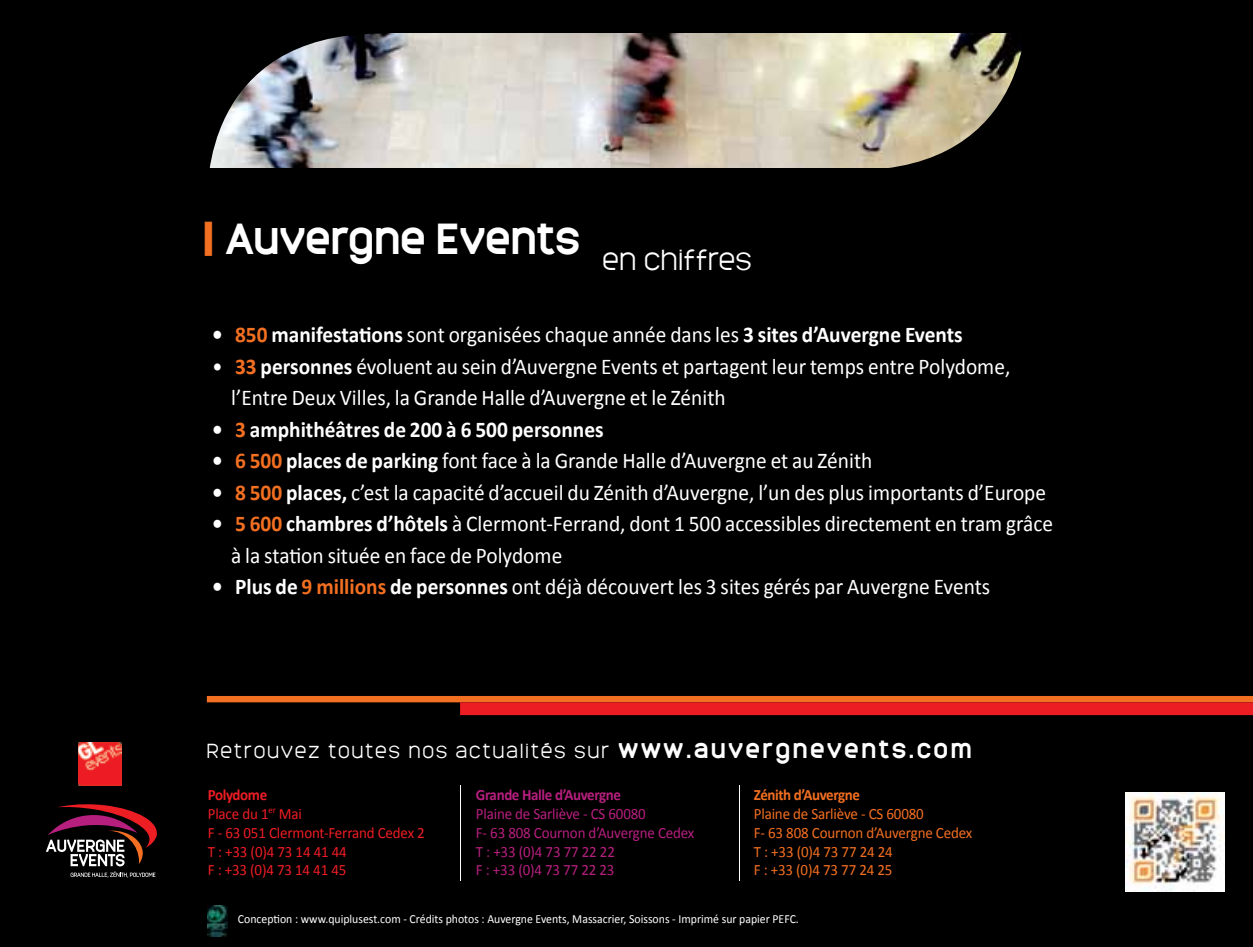
<style>
.page{position:relative;width:1253px;height:947px;background:#fff}
.page>*{position:absolute;margin:0;border:0;box-sizing:border-box;transform-origin:0 0}
.t1{font:700 40.5px "Monark";letter-spacing:.01em;color:#fff}
.t2{font:22.5px/31.5px "Calibri";color:#fff;scale:.95 1}
.t3{font:700 22.5px "Calibri";color:#fff;scale:.95 1}
.t4{font:300 18.9px "Monark";letter-spacing:.12em;color:#fff}
.t5{font:15.75px/18.9px "Calibri";letter-spacing:-.01em;color:#b61f7e;scale:.95 1}
.t6{font:15.75px/18.9px "Calibri";letter-spacing:-.01em;color:#f36f21;scale:.95 1}
.t7{font:15.75px/18.9px "Calibri";letter-spacing:-.01em;color:#ed1d24;scale:.95 1}
.t8{font:700 15.75px "Calibri";letter-spacing:-.025em;color:#b61f7e;scale:.95 1}
.t9{font:700 15.75px "Calibri";letter-spacing:-.025em;color:#f36f21;scale:.95 1}
.t10{font:12.38px "Calibri";color:#fff;scale:.95 1}
.s1{font-weight:900;color:#f36f21}
.s2{color:#f36f21}
.s3{font-weight:400}
.s4{font-weight:700;color:#f36f21}
.s5{font-weight:700}
.s6{font-weight:700;font-size:23.18px}
</style>
<div class="page">
<div style="left:0;top:0;width:1253px;height:946px;background:#000"></div>
<svg style="left:207px;top:696px;width:1046px;height:18px;background:#c7341c"></svg>
<hr style="left:460px;top:784px;width:1px;height:96px;background:#fff">
<hr style="left:739px;top:784px;width:1px;height:96px;background:#fff">
<img style="left:381px;top:34px;width:472px;height:134px">
<img style="left:209px;top:33px;width:172px;height:135px">
<img style="left:853px;top:33px;width:169px;height:135px">
<img style="left:78px;top:742px;width:44px;height:43px">
<img style="left:208px;top:905px;width:19px;height:30px">
<svg style="left:46px;top:804px;width:111px;height:73px"></svg>
<img style="left:1125px;top:792px;width:99px;height:98px">
<h1 class="t1" style="left:202px;top:209px;width:551px"><span class="s1">|</span> Auvergne Events <sub>en</sub> <sub>chiffres</sub></h1>
<p class="t3" style="left:212px;top:320px;width:792px">• <span class="s2">850</span> manifestations <span class="s3">sont organisées chaque année dans les</span> 3 sites d’Auvergne Events</p>
<p class="t2" style="left:231px;top:350px;width:821px;text-indent:-19px">• <span class="s4">33</span> <span class="s5">personnes</span> évoluent au sein d’Auvergne Events et partagent leur temps entre Polydome, l’Entre Deux Villes, la Grande Halle d’Auvergne et le Zénith</p>
<p class="t3" style="left:212px;top:415px;width:414px">• <span class="s2">3</span> amphithéâtres de 200 à 6 500 personnes</p>
<p class="t2" style="left:212px;top:445px;width:696px"><span class="s5">•</span> <span class="s4">6 500</span> <span class="s5">places de parking</span> font face à la Grande Halle d’Auvergne et au Zénith</p>
<p class="t2" style="left:212px;top:476px;width:879px"><span class="s5">•</span> <span class="s4">8 500</span> <span class="s5">places,</span> c’est la capacité d’accueil du Zénith d’Auvergne, l’un des plus importants d’Europe</p>
<p class="t2" style="left:231px;top:508px;width:867px;text-indent:-19px"><span class="s5">•</span> <span class="s4">5 600</span> <span class="s5">chambres d’hôtels</span> à Clermont-Ferrand, dont 1 500 accessibles directement en tram grâce à la station située en face de Polydome</p>
<p class="t2" style="left:212px;top:571px;width:820px"><span class="s5">• Plus de</span> <span class="s4">9 millions</span> <span class="s5">de personnes</span> ont déjà découvert les 3 sites gérés par Auvergne Events</p>
<p class="t4" style="left:207px;top:737px;width:766px">Retrouvez toutes nos actualités sur <span class="s6">www.auvergnevents.com</span></p>
<p class="t7" style="left:208px;top:784px;width:230px"><span class="s5">Polydome<br></span>Place du 1<sup>er</sup> Mai<br>F - 63 051 Clermont-Ferrand Cedex 2<br>T : +33 (0)4 73 14 41 44<br>F : +33 (0)4 73 14 41 45</p>
<p class="t8" style="left:476px;top:784px;width:154px">Grande Halle d’Auvergne</p>
<p class="t5" style="left:476px;top:803px;width:231px">Plaine de Sarliève - CS 60080<br>F- 63 808 Cournon d’Auvergne Cedex<br>T : +33 (0)4 73 77 22 22<br>F : +33 (0)4 73 77 22 23</p>
<p class="t9" style="left:754px;top:784px;width:113px">Zénith d’Auvergne</p>
<p class="t6" style="left:754px;top:803px;width:231px">Plaine de Sarliève - CS 60080<br>F- 63 808 Cournon d’Auvergne Cedex<br>T : +33 (0)4 73 77 24 24<br>F : +33 (0)4 73 77 24 25</p>
<p class="t10" style="left:238px;top:910px;width:592px">Conception : www.quiplusest.com - Crédits photos : Auvergne Events, Massacrier, Soissons - Imprimé sur papier PEFC.</p>
</div>
